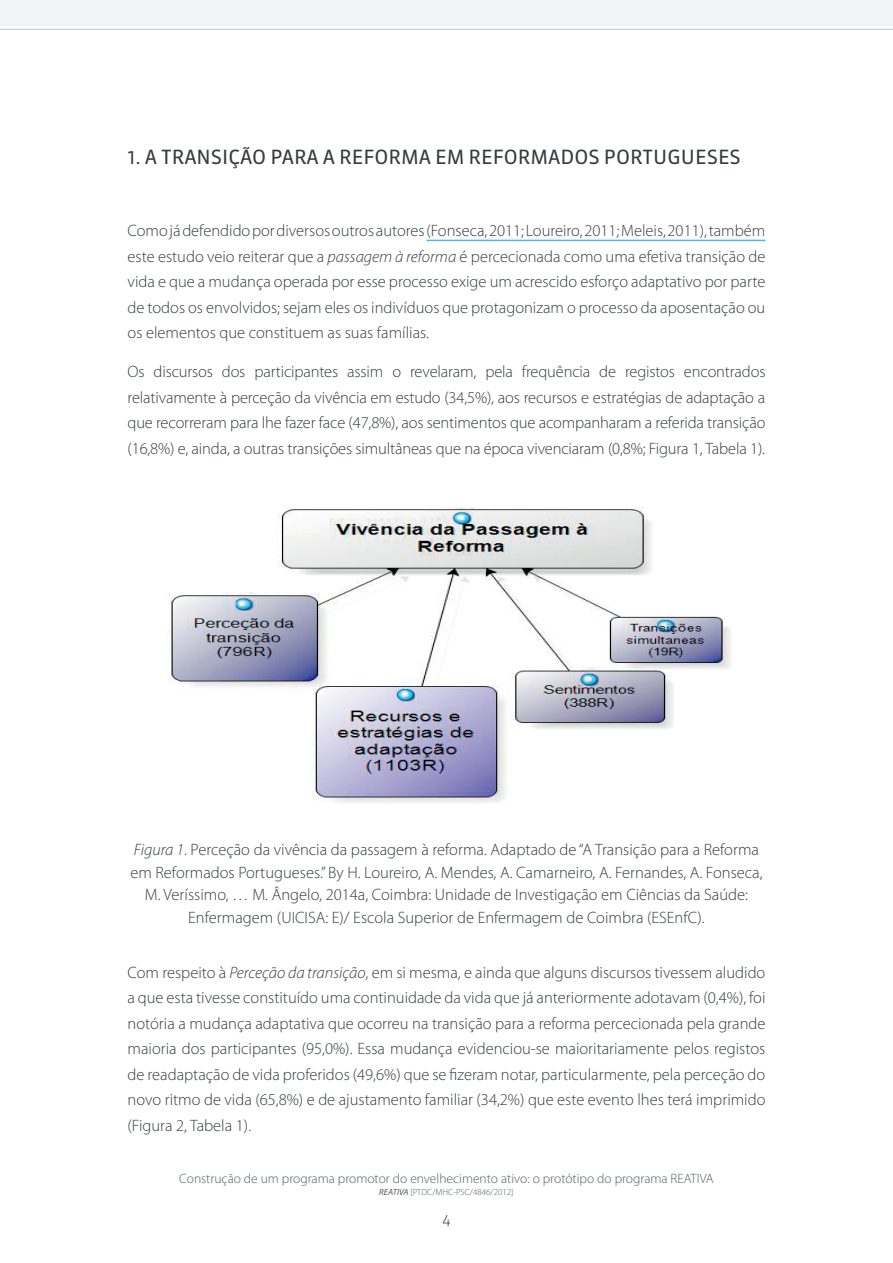
<style>
.page{position:relative;width:893px;height:1263px;background:#fff}
.page>*{position:absolute;margin:0;border:0;box-sizing:border-box;transform-origin:0 0}
.t1{font:19.5px "Sanuk";color:#363b40}
.t2{font:300 16.5px/25.5px "Myriad Pro";color:#363b40;text-align:justify}
.t3{font:300 15px "Sanuk";color:#363b40}
.t4{font:300 13.5px "Myriad Pro";color:#545c61}
.t5{font:300 9px "Myriad Pro";color:#545c61}
.s1{font-style:italic}
.s2{font-weight:400;font-style:italic}
</style>
<div class="page">
<hr style="left:0;top:29px;width:893px;height:1px;background:#b9c7cf">
<div style="left:0;top:0;width:893px;height:26px;background:#f2f3f4"></div>
<img style="left:168px;top:506px;width:562px;height:297px">
<hr style="left:426px;top:240px;width:339px;height:1px;background:#55b1f5">
<p class="t1" style="left:128px;top:145px;width:615px">1. A TRANSIÇÃO PARA A REFORMA EM REFORMADOS PORTUGUESES</p>
<p class="t2" style="left:128px;top:218px;width:639px">Como já defendido por diversos outros autores (Fonseca, 2011; Loureiro, 2011; Meleis, 2011), também este estudo veio reiterar que a <span class="s1">passagem à reforma</span> é percecionada como uma efetiva transição de vida e que a mudança operada por esse processo exige um acrescido esforço adaptativo por parte de todos os envolvidos; sejam eles os indivíduos que protagonizam o processo da aposentação ou os elementos que constituem as suas famílias.</p>
<p class="t2" style="left:128px;top:359px;width:639px">Os discursos dos participantes assim o revelaram, pela frequência de registos encontrados relativamente à perceção da vivência em estudo (34,5%), aos recursos e estratégias de adaptação a que recorreram para lhe fazer face (47,8%), aos sentimentos que acompanharam a referida transição (16,8%) e, ainda, a outras transições simultâneas que na época vivenciaram (0,8%; Figura 1, Tabela 1).</p>
<p class="t2" style="left:130px;top:838px;width:634px;line-height:22.5px;text-align:center"><span class="s1">Figura 1</span>. Perceção da vivência da passagem à reforma. Adaptado de “A Transição para a Reforma em Reformados Portugueses.” By H. Loureiro, A. Mendes, A. Camarneiro, A. Fernandes, A. Fonseca, M. Veríssimo, … M. Ângelo, 2014a, Coimbra: Unidade de Investigação em Ciências da Saúde:<br>Enfermagem (UICISA: E)/ Escola Superior de Enfermagem de Coimbra (ESEnfC).</p>
<p class="t2" style="left:128px;top:959px;width:639px">Com respeito à <span class="s1">Perceção da transição</span>, em si mesma, e ainda que alguns discursos tivessem aludido a que esta tivesse constituído uma continuidade da vida que já anteriormente adotavam (0,4%), foi notória a mudança adaptativa que ocorreu na transição para a reforma percecionada pela grande maioria dos participantes (95,0%). Essa mudança evidenciou-se maioritariamente pelos registos de readaptação de vida proferidos (49,6%) que se fizeram notar, particularmente, pela perceção do novo ritmo de vida (65,8%) e de ajustamento familiar (34,2%) que este evento lhes terá imprimido (Figura 2, Tabela 1).</p>
<p class="t4" style="left:179px;top:1170px;width:536px">Construção de um programa promotor do envelhecimento ativo: o protótipo do programa REATIVA</p>
<p class="t5" style="left:379px;top:1187px;width:136px"><span class="s2">REATIVA</span> [PTDC/MHC-PSC/4846/2012]</p>
<p class="t3" style="left:442px;top:1210px;width:10px">4</p>
</div>
